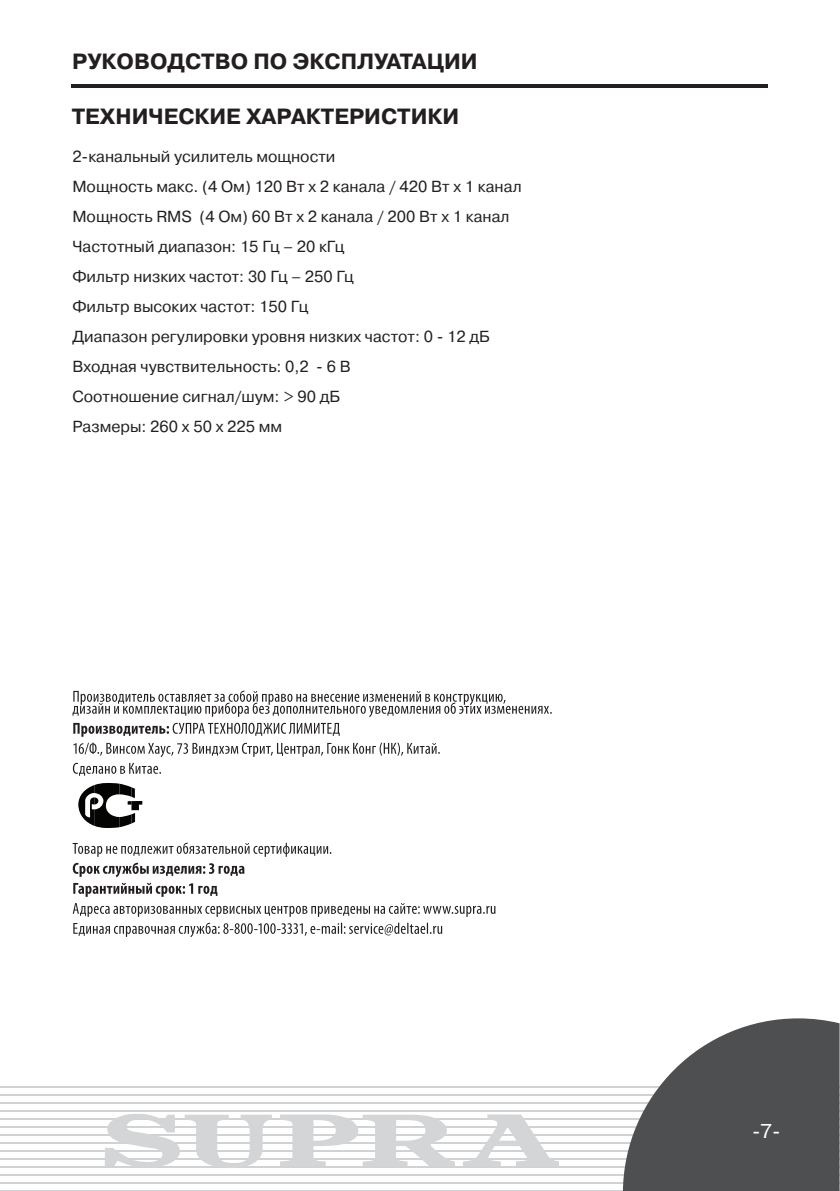
<style>
.page{position:relative;width:840px;height:1191px;background:#fff}
.page>*{position:absolute;margin:0;border:0;box-sizing:border-box;transform-origin:0 0}
.t1{font:700 22px "Pragmatica C";color:#231f20}
.t2{font:20px "Pragmatica C";color:#fff}
.Text{font:16px "Pragmatica C";color:#231f20}
</style>
<div class="page">
<hr style="left:0;top:1190px;width:839px;height:1px;background:#d1d2d4">
<hr style="left:0;top:1182px;width:839px;height:2px;background:#d1d2d4">
<hr style="left:0;top:1174px;width:839px;height:2px;background:#d1d2d4">
<hr style="left:0;top:1166px;width:839px;height:2px;background:#d1d2d4">
<hr style="left:0;top:1158px;width:839px;height:2px;background:#d1d2d4">
<hr style="left:0;top:1150px;width:839px;height:2px;background:#d1d2d4">
<hr style="left:0;top:1142px;width:839px;height:2px;background:#d1d2d4">
<hr style="left:0;top:1134px;width:839px;height:2px;background:#d1d2d4">
<hr style="left:0;top:1126px;width:839px;height:2px;background:#d1d2d4">
<hr style="left:0;top:1118px;width:839px;height:2px;background:#d1d2d4">
<hr style="left:0;top:1110px;width:839px;height:2px;background:#d1d2d4">
<hr style="left:0;top:1102px;width:839px;height:2px;background:#d1d2d4">
<hr style="left:0;top:1094px;width:839px;height:2px;background:#d1d2d4">
<hr style="left:0;top:1086px;width:839px;height:2px;background:#d1d2d4">
<svg style="left:623px;top:1018px;width:216px;height:173px"></svg>
<svg style="left:105px;top:1114px;width:453px;height:52px"></svg>
<hr style="left:71px;top:84px;width:696px;height:3px;background:#231f20">
<svg style="left:73px;top:903px;width:422px;height:34px"></svg>
<svg style="left:73px;top:883px;width:144px;height:14px"></svg>
<svg style="left:73px;top:842px;width:258px;height:35px"></svg>
<svg style="left:73px;top:763px;width:88px;height:12px"></svg>
<svg style="left:73px;top:723px;width:366px;height:34px"></svg>
<svg style="left:72px;top:690px;width:479px;height:27px"></svg>
<svg style="left:78px;top:783px;width:64px;height:45px"></svg>
<p class="t1" style="left:72px;top:49px;width:407px">РУКОВОДСТВО ПО ЭКСПЛУАТАЦИИ</p>
<p class="t1" style="left:72px;top:104px;width:123px">технически</p>
<p class="t1" style="left:226px;top:104px;width:51px">е характ</p>
<p class="t1" style="left:334px;top:104px;width:31px">еристики</p>
<p class="Text" style="left:72px;top:147px;width:264px">2-канальный усилитель мощности</p>
<p class="Text" style="left:72px;top:177px;width:450px">Мощность макс. (4 Ом) 120 Вт х 2 канала / 420 Вт х 1 канал</p>
<p class="Text" style="left:72px;top:207px;width:438px">Мощность RMS (4 Ом) 60 Вт х 2 канала / 200 Вт х 1 канал</p>
<p class="Text" style="left:72px;top:237px;width:273px">Частотный диапазон: 15 Гц – 20 кГц</p>
<p class="Text" style="left:72px;top:267px;width:283px">Фильтр низких частот: 30 Гц – 250 Гц</p>
<p class="Text" style="left:72px;top:297px;width:237px">Фильтр высоких частот: 150 Гц</p>
<p class="Text" style="left:72px;top:327px;width:419px">Диапазон регулировки уровня низких частот: 0 - 12 дБ</p>
<p class="Text" style="left:72px;top:357px;width:280px">Входная чувствительность: 0,2 - 6 В</p>
<p class="Text" style="left:72px;top:387px;width:269px">Соотношение сигнал/шум: &gt; 90 дБ</p>
<p class="Text" style="left:72px;top:417px;width:211px">Размеры: 260 х 50 х 225 мм</p>
<p class="t2" style="left:751px;top:1119px;width:30px">-7-</p>
</div>
